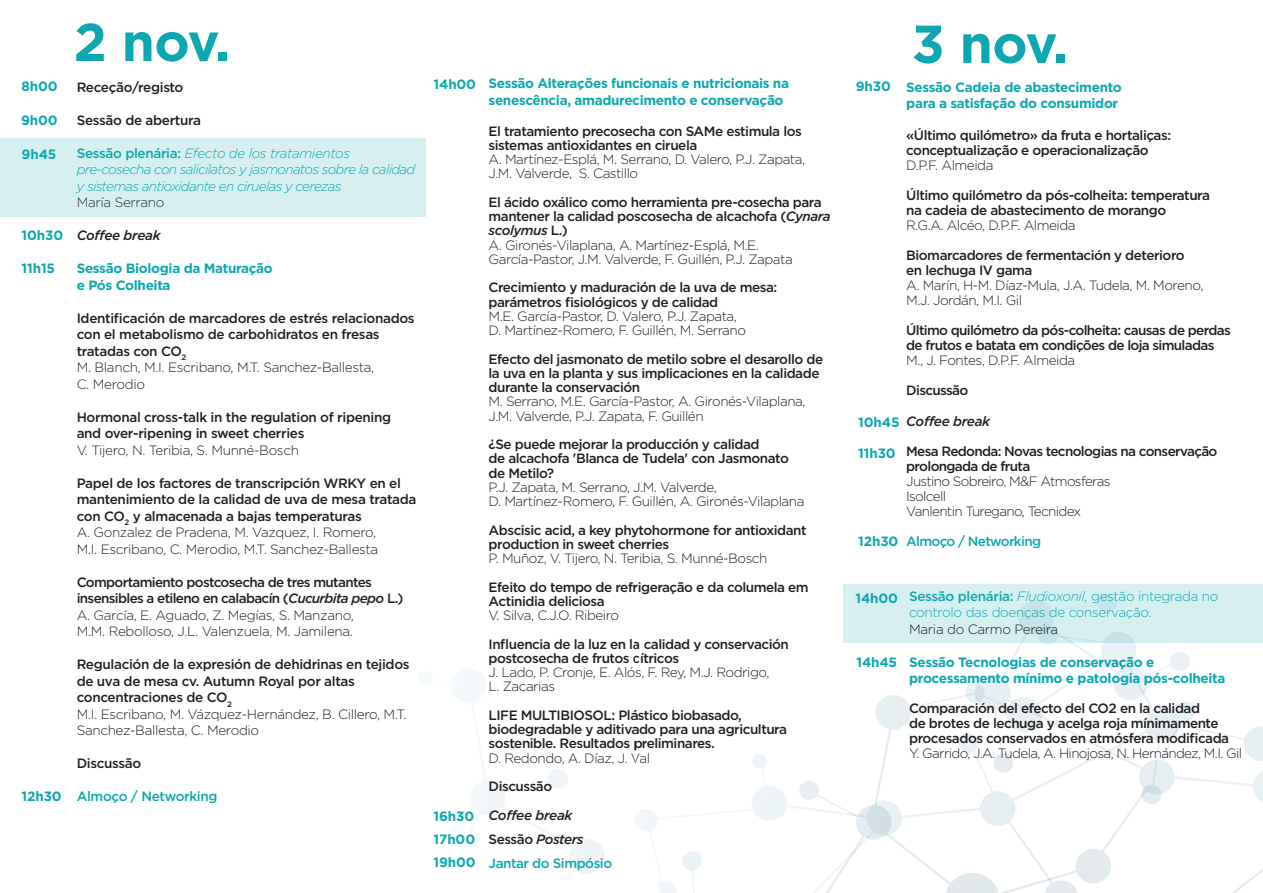
<style>
.page{position:relative;width:1263px;height:893px;background:#fff}
.page>*{position:absolute;margin:0;border:0;box-sizing:border-box;transform-origin:0 0}
.t1{font:700 53.25px "Gotham";letter-spacing:-.025em;color:#0da8af}
.t2{font:500 13.5px/16.5px "Gotham";letter-spacing:-.035em;color:#231f20}
.t3{font:300 13.5px/14.2px "Gotham";letter-spacing:-.035em;color:#231f20}
.t4{font:700 13.5px/16.5px "Gotham";letter-spacing:-.025em;color:#0da8af}
.t5{font:italic 300 13.5px/16.5px "Gotham HTF";letter-spacing:-.05em;color:#0da8af}
.t6{font:300 13.5px/16.5px "Gotham";letter-spacing:-.025em;color:#0da8af}
.t7{font:italic 500 13.5px/24px "Gotham HTF";letter-spacing:-.03em;color:#231f20}
.t8{font:500 13.5px "Gotham";letter-spacing:-.025em;color:#0da8af}
.t9{font:500 13.5px "Gotham";letter-spacing:-.05em;color:#0da8af}
.s1{font-family:"Gotham";font-weight:500;font-style:normal}
.s2{font-weight:300}
.s3{font-weight:500}
.s4{font-family:"Gotham HTF";font-weight:500;font-style:italic}
.s5{font-family:"Gotham HTF";font-style:italic}
.s6{font-family:"Gotham";font-style:normal}
.s7{font-style:normal}
.s8{font-style:normal;color:#0da8af}
</style>
<div class="page">
<div style="left:418px;top:670px;width:15px;height:15px;background:#f5fafc;border-radius:50%"></div>
<svg style="left:451px;top:668px;width:154px;height:206px"></svg>
<div style="left:843px;top:584px;width:420px;height:59px;background:#d6f0f1"></div>
<svg style="left:635px;top:594px;width:628px;height:299px"></svg>
<div style="left:0;top:138px;width:425px;height:78px;background:#d6f0f1"></div>
<p class="t4" style="left:22px;top:78px;width:38px">8h00</p>
<p class="t4" style="left:21px;top:112px;width:38px">9h00</p>
<p class="t4" style="left:22px;top:146px;width:36px">9h45</p>
<p class="t4" style="left:22px;top:227px;width:43px">10h30</p>
<p class="t4" style="left:22px;top:260px;width:35px">11h15</p>
<p class="t4" style="left:22px;top:788px;width:42px">12h30</p>
<h1 class="t1" style="left:74px;top:7px;width:158px">2 nov.</h1>
<p class="t2" style="left:77px;top:78px;width:108px">Receção/registo</p>
<p class="t2" style="left:77px;top:111px;width:126px">Sessão de abertura</p>
<p class="t5" style="left:77px;top:145px;width:340px"><span class="s1">Sessão plenária:</span> Efecto de los tratamientos pre-cosecha con salicilatos y jasmonatos sobre la calidad y sistemas antioxidante en ciruelas y cerezas</p>
<p class="t3" style="left:77px;top:195px;width:89px">María Serrano</p>
<p class="t7" style="left:77px;top:223px;width:85px">Coffee break</p>
<p class="t4" style="left:77px;top:260px;width:198px">Sessão Biologia da Maturação e Pós Colheita</p>
<p class="t2" style="left:77px;top:309px;width:339px">Identificación de marcadores de estrés relacionados con el metabolismo de carbohidratos en fresas tratadas con CO<sub>2<br></sub><span class="s2">M. Blanch, M.I. Escribano, M.T. Sanchez-Ballesta,<br>C. Merodio</span></p>
<p class="t2" style="left:77px;top:408px;width:316px">Hormonal cross-talk in the regulation of ripening and over-ripening in sweet cherries</p>
<p class="t3" style="left:77px;top:442px;width:224px">V. Tijero, N. Teribia, S. Munné-Bosch</p>
<p class="t2" style="left:77px;top:474px;width:341px">Papel de los factores de transcripción WRKY en el mantenimiento de la calidad de uva de mesa tratada con CO<sub>2</sub> y almacenada a bajas temperaturas<br><span class="s2">A. Gonzalez de Pradena, M. Vazquez, I. Romero,<br>M.I. Escribano, C. Merodio, M.T. Sanchez-Ballesta</span></p>
<p class="t3" style="left:77px;top:573px;width:328px;line-height:16.5px"><span class="s3">Comportamiento postcosecha de tres mutantes insensibles a etileno en calabacín (</span><span class="s4">Cucurbita pepo</span> <span class="s3">L.)<br></span>A. García, E. Aguado, Z. Megías, S. Manzano,<br>M.M. Rebolloso, J.L. Valenzuela, M. Jamilena.</p>
<p class="t2" style="left:77px;top:656px;width:334px">Regulación de la expresión de dehidrinas en tejidos de uva de mesa cv. Autumn Royal por altas concentraciones de CO<sub>2<br></sub><span class="s2">M.I. Escribano, M. Vázquez-Hernández, B. Cillero, M.T.<br>Sanchez-Ballesta, C. Merodio</span></p>
<p class="t2" style="left:77px;top:755px;width:66px">Discussão</p>
<p class="t8" style="left:77px;top:788px;width:142px">Almoço / Networking</p>
<p class="t4" style="left:434px;top:76px;width:44px">14h00</p>
<p class="t4" style="left:434px;top:804px;width:44px;line-height:23.2px;text-align:justify">16h30<br>17h00<br>19h00</p>
<p class="t4" style="left:489px;top:75px;width:302px">Sessão Alterações funcionais e nutricionais na senescência, amadurecimento e conservação</p>
<p class="t2" style="left:489px;top:123px;width:315px;line-height:14.2px">El tratamiento precosecha con SAMe estimula los sistemas antioxidantes en ciruela</p>
<p class="t3" style="left:489px;top:152px;width:318px">A. Martínez-Esplá, M. Serrano, D. Valero, P.J. Zapata,<br>J.M. Valverde, S. Castillo</p>
<p class="t2" style="left:489px;top:195px;width:343px;line-height:14.2px">El ácido oxálico como herramienta pre-cosecha para mantener la calidad poscosecha de alcachofa (<span class="s5">Cynara</span></p>
<p class="t7" style="left:489px;top:218px;width:81px">scolymus <span class="s6">L.)</span></p>
<p class="t3" style="left:489px;top:237px;width:306px">A. Gironés-Vilaplana, A. Martínez-Esplá, M.E.<br>García-Pastor, J.M. Valverde, F. Guillén, P.J. Zapata</p>
<p class="t2" style="left:489px;top:280px;width:290px;line-height:14.2px">Crecimiento y maduración de la uva de mesa: parámetros fisiológicos y de calidad</p>
<p class="t3" style="left:489px;top:309px;width:259px">M.E. García-Pastor, D. Valero, P.J. Zapata,<br>D. Martínez-Romero, F. Guillén, M. Serrano</p>
<p class="t2" style="left:489px;top:351px;width:336px;line-height:14.2px">Efecto del jasmonato de metilo sobre el desarollo de la uva en la planta y sus implicaciones en la calidade durante la conservación</p>
<p class="t3" style="left:489px;top:394px;width:318px">M. Serrano, M.E. García-Pastor, A. Gironés-Vilaplana,<br>J.M. Valverde, P.J. Zapata, F. Guillén</p>
<p class="t2" style="left:489px;top:437px;width:302px;line-height:14.2px">¿Se puede mejorar la producción y calidad<br>de alcachofa 'Blanca de Tudela' con Jasmonato de Metilo?</p>
<p class="t3" style="left:489px;top:480px;width:317px">P.J. Zapata, M. Serrano, J.M. Valverde,<br>D. Martínez-Romero, F. Guillén, A. Gironés-Vilaplana</p>
<p class="t2" style="left:489px;top:523px;width:320px;line-height:14.2px">Abscisic acid, a key phytohormone for antioxidant production in sweet cherries</p>
<p class="t3" style="left:489px;top:551px;width:280px">P. Muñoz, V. Tijero, N. Teribia, S. Munné-Bosch</p>
<p class="t2" style="left:489px;top:580px;width:322px;line-height:14.2px">Efeito do tempo de refrigeração e da columela em<br>Actinidia deliciosa</p>
<p class="t3" style="left:489px;top:608px;width:132px">V. Silva, C.J.O. Ribeiro</p>
<p class="t2" style="left:489px;top:637px;width:302px;line-height:14.2px">Influencia de la luz en la calidad y conservación postcosecha de frutos cítricos</p>
<p class="t3" style="left:489px;top:665px;width:282px">J. Lado, P. Cronje, E. Alós, F. Rey, M.J. Rodrigo,<br>L. Zacarias</p>
<p class="t2" style="left:489px;top:708px;width:300px;line-height:14.2px">LIFE MULTIBIOSOL: Plástico biobasado, biodegradable y aditivado para una agricultura sostenible. Resultados preliminares.</p>
<p class="t3" style="left:489px;top:750px;width:163px">D. Redondo, A. Díaz, J. Val</p>
<p class="t2" style="left:489px;top:778px;width:65px">Discussão</p>
<p class="t7" style="left:489px;top:803px;width:125px">Coffee break<br><span class="s7">Sessão</span> Posters<br><span class="s8">Jantar do Simpósio</span></p>
<h1 class="t1" style="left:912px;top:9px;width:157px">3 nov.</h1>
<p class="t4" style="left:856px;top:78px;width:37px">9h30</p>
<p class="t4" style="left:906px;top:79px;width:217px">Sessão Cadeia de abastecimento para a satisfação do consumidor</p>
<p class="t2" style="left:906px;top:127px;width:266px;line-height:15px">«Último quilómetro» da fruta e hortaliças: conceptualização e operacionalização</p>
<p class="t3" style="left:906px;top:157px;width:89px">D.P.F. Almeida</p>
<p class="t2" style="left:906px;top:187px;width:305px;line-height:15px">Último quilómetro da pós-colheita: temperatura na cadeia de abastecimento de morango</p>
<p class="t3" style="left:906px;top:217px;width:171px">R.G.A. Alcéo, D.P.F. Almeida</p>
<p class="t2" style="left:906px;top:247px;width:280px;line-height:15px">Biomarcadores de fermentación y deterioro en lechuga IV gama</p>
<p class="t3" style="left:906px;top:277px;width:299px;line-height:15px">A. Marín, H-M. Díaz-Mula, J.A. Tudela, M. Moreno,<br>M.J. Jordán, M.I. Gil</p>
<p class="t2" style="left:906px;top:322px;width:326px;line-height:15px">Último quilómetro da pós-colheita: causas de perdas de frutos e batata em condições de loja simuladas</p>
<p class="t3" style="left:906px;top:352px;width:170px">M., J. Fontes, D.P.F. Almeida</p>
<p class="t2" style="left:906px;top:381px;width:64px">Discussão</p>
<p class="t7" style="left:906px;top:409px;width:85px">Coffee break</p>
<p class="t2" style="left:906px;top:444px;width:313px;line-height:15px">Mesa Redonda: Novas tecnologias na conservação prolongada de fruta</p>
<p class="t3" style="left:906px;top:474px;width:206px;line-height:15px">Justino Sobreiro, M&amp;F Atmosferas<br>Isolcell<br>Vanlentin Turegano, Tecnidex</p>
<p class="t9" style="left:906px;top:533px;width:136px">Almoço / Networking</p>
<p class="t4" style="left:858px;top:414px;width:43px">10h45</p>
<p class="t4" style="left:858px;top:444px;width:39px">11h30</p>
<p class="t4" style="left:858px;top:533px;width:42px">12h30</p>
<p class="t4" style="left:855px;top:590px;width:44px">14h00</p>
<p class="t4" style="left:856px;top:654px;width:42px">14h45</p>
<p class="t6" style="left:909px;top:587px;width:311px"><span class="s3">Sessão plenária:</span> <span class="s5">Fludioxonil,</span> gestão integrada no controlo das doenças de conservação.</p>
<p class="t3" style="left:909px;top:621px;width:151px">Maria do Carmo Pereira</p>
<p class="t4" style="left:909px;top:653px;width:318px">Sessão Tecnologias de conservação e processamento mínimo e patologia pós-colheita</p>
<p class="t2" style="left:909px;top:701px;width:322px;line-height:15px">Comparación del efecto del CO2 en la calidad<br>de brotes de lechuga y acelga roja mínimamente procesados conservados en atmósfera modificada</p>
<p class="t3" style="left:909px;top:746px;width:335px">Y. Garrido, J.A. Tudela, A. Hinojosa, N. Hernández, M.I. Gil</p>
</div>
